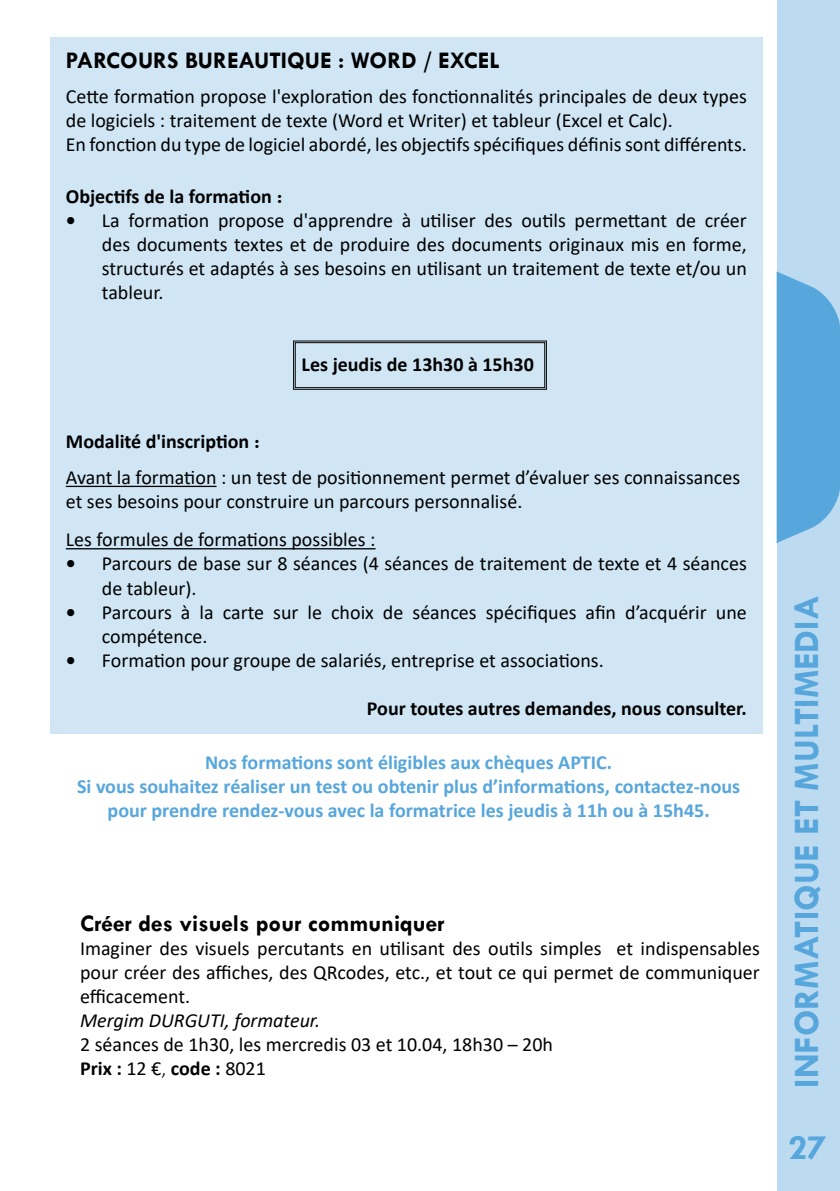
<style>
.page{position:relative;width:840px;height:1191px;background:#fff}
.page>*{position:absolute;margin:0;border:0;box-sizing:border-box;transform-origin:0 0}
.t1{font:700 36px "Tw Cen";color:#57a6dc}
.t2{font:700 24px "Tw Cen";color:#000}
.t3{font:20px/24px "Calibri";color:#000}
.t4{font:700 20px/24px "Calibri";color:#57a6dc;text-align:center}
.t5{font:700 20px "Calibri";color:#000}
.t6{font:italic 20px "Calibri";color:#000}
.s1{font-family:"Tw Cen"}
.s2{font-weight:700}
.s3{font-family:"Tw Cen";font-weight:700}
.s4{font-weight:300}
</style>
<div class="page">
<div style="left:776px;top:0;width:63px;height:1191px;background:#bcdbf1"></div>
<svg style="left:776px;top:271px;width:63px;height:272px"></svg>
<div style="left:50px;top:37px;width:712px;height:696px;background:#d0e6f5"></div>
<hr style="left:66px;top:486px;width:150px;height:1px;background:#000">
<hr style="left:66px;top:548px;width:309px;height:1px;background:#000">
<svg style="left:293px;top:341px;width:253px;height:49px"></svg>
<div style="left:295px;top:342px;width:249px;height:46px;border:1px solid #000"></div>
<p class="t2" style="left:66px;top:46px;width:435px">PARCOURS BUREAUTIQUE : WORD / EXCEL</p>
<p class="t3" style="left:66px;top:84px;width:682px">Cette formation propose l'exploration des fonctionnalités principales de deux types de logiciels : traitement de texte (Word et Writer) et tableur (Excel et Calc).<br>En fonction du type de logiciel abordé, les objectifs spécifiques définis sont différents.</p>
<p class="t5" style="left:66px;top:182px;width:218px">Objectifs de la formation <span class="s1">:</span></p>
<p class="t3" style="left:102px;top:208px;width:646px;text-align:justify;text-indent:-36px"><span class="s2">•</span> La formation propose d'apprendre à utiliser des outils permettant de créer des documents textes et de produire des documents originaux mis en forme, structurés et adaptés à ses besoins en utilisant un traitement de texte et/ou un tableur.</p>
<p class="t5" style="left:301px;top:350px;width:233px">Les jeudis de 13h30 à 15h30</p>
<p class="t3" style="left:66px;top:422px;width:675px;line-height:36.4px"><span class="s2">Modalité d'inscription</span> <span class="s3">:<br></span>Avant la formation : un test de positionnement permet d’évaluer ses connaissances</p>
<p class="t3" style="left:66px;top:482px;width:458px;line-height:38.4px">et ses besoins pour construire un parcours personnalisé.<br>Les formules de formations possibles :</p>
<p class="t3" style="left:102px;top:551px;width:646px;text-indent:-36px"><span class="s2">•</span> Parcours de base sur 8 séances (4 séances de traitement de texte et 4 séances de tableur).</p>
<p class="t3" style="left:102px;top:599px;width:646px;text-indent:-36px"><span class="s2">•</span> Parcours à la carte sur le choix de séances spécifiques afin d’acquérir une compétence.</p>
<p class="t3" style="left:66px;top:647px;width:539px"><span class="s2">•</span> Formation pour groupe de salariés, entreprise et associations.</p>
<p class="t5" style="left:366px;top:694px;width:381px">Pour toutes autres demandes, nous consulter.</p>
<p class="t4" style="left:77px;top:750px;width:664px">Nos formations sont éligibles aux chèques APTIC.<br>Si vous souhaitez réaliser un test ou obtenir plus d’informations, contactez-nous pour prendre rendez-vous avec la formatrice les jeudis à 11h ou à 15h45.</p>
<p class="t2" style="left:80px;top:909px;width:366px">Créer des visuels pour communiquer</p>
<p class="t3" style="left:80px;top:936px;width:681px;text-align:justify">Imaginer des visuels percutants en utilisant des outils simples et indispensables pour créer des affiches, des QRcodes, etc., et tout ce qui permet de communiquer efficacement.</p>
<p class="t6" style="left:80px;top:1006px;width:241px">Mergim DURGUTI, formateur.</p>
<p class="t3" style="left:80px;top:1032px;width:474px">2 séances de 1h30, les mercredis 03 et 10.04, 18h30 – 20h<br><span class="s2">Prix :</span> 12 €<span class="s4">,</span> <span class="s2">code :</span> 8021</p>
<h1 class="t1" style="left:784px;top:1087px;width:494px;rotate:-90deg">INFORMATIQUE ET MULTIMEDIA</h1>
<h1 class="t1" style="left:787px;top:1126px;width:40px">27</h1>
</div>
